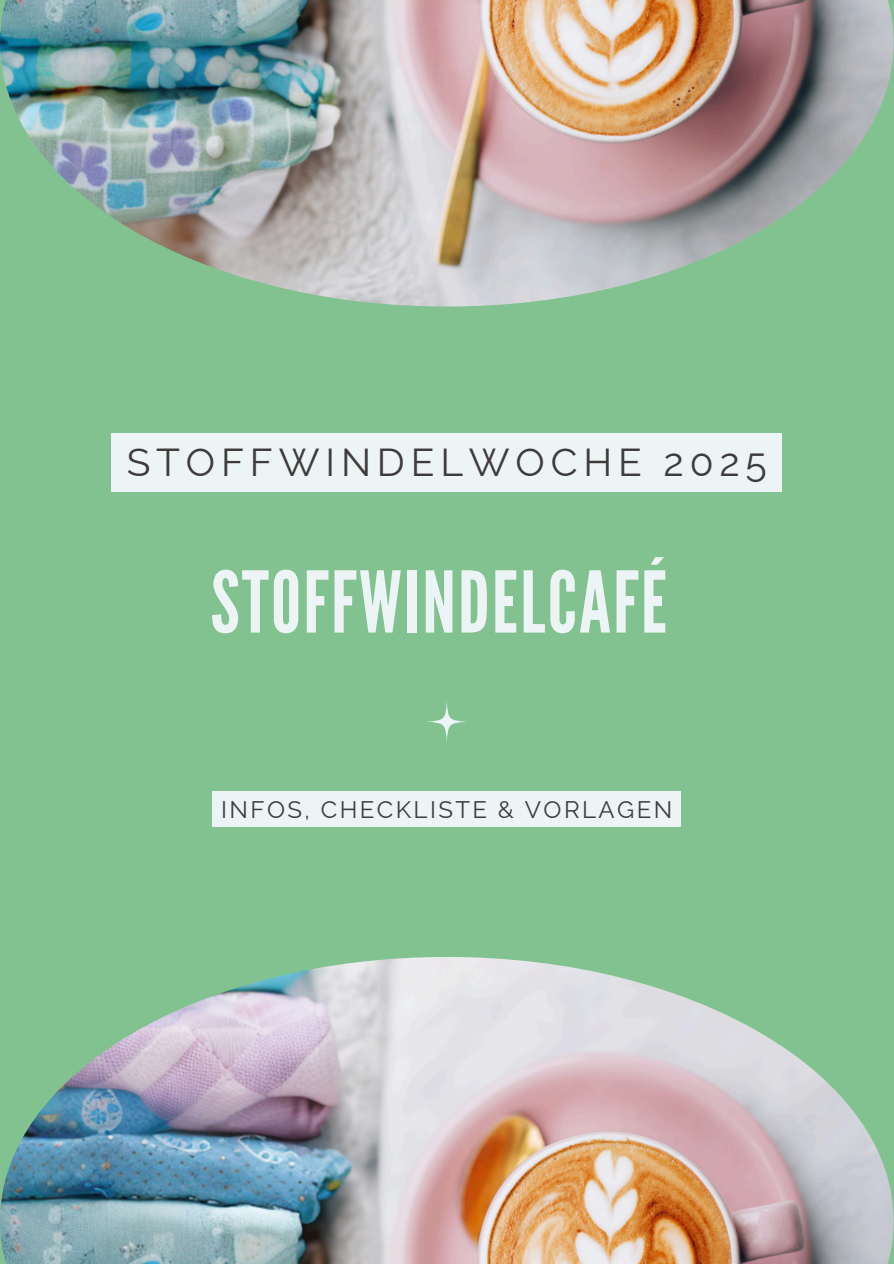
<style>
.page{position:relative;width:894px;height:1264px;background:#fff}
.page>*{position:absolute;margin:0;border:0;box-sizing:border-box;transform-origin:0 0}
.t1{font:84.75px "League Gothic";letter-spacing:.025em;color:#edf4f5}
.t2{font:39px "Raleway";letter-spacing:.15em;color:#3d3c3b}
.t3{font:24px "Raleway";letter-spacing:.1em;color:#3d3c3b}
</style>
<div class="page">
<div style="left:0;top:0;width:893px;height:1263px;background:#82c290"></div>
<img style="left:0;top:0;width:893px;height:306px">
<img style="left:0;top:957px;width:893px;height:306px">
<svg style="left:426px;top:701px;width:41px;height:41px"></svg>
<div style="left:212px;top:791px;width:469px;height:36px;background:#edf4f5"></div>
<div style="left:111px;top:433px;width:671px;height:59px;background:#edf4f5"></div>
<p class="t2" style="left:127px;top:439px;width:641px">STOFFWINDELWOCHE 2025</p>
<p class="t1" style="left:210px;top:553px;width:457px">STOFFWINDELCAFÉ</p>
<h1 class="t3" style="left:221px;top:795px;width:452px">INFOS, CHECKLISTE &amp; VORLAGEN</h1>
</div>
